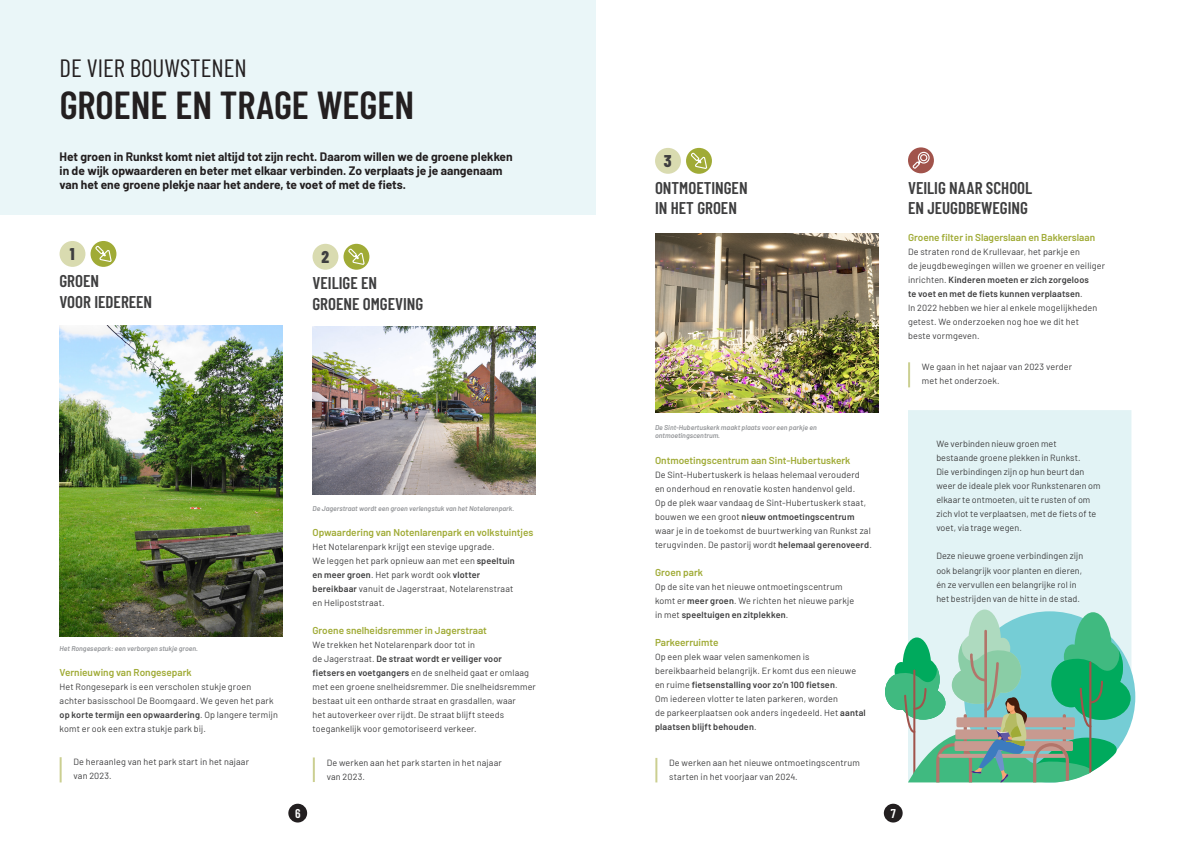
<style>
.page{position:relative;width:1191px;height:842px;background:#fff}
.page>*{position:absolute;margin:0;border:0;box-sizing:border-box;transform-origin:0 0}
.Inhoudstabel{font:600 39px "Barlow Condensed";color:#231f20}
.Titel_2{font:25px "Barlow Condensed";color:#231f20}
.Titel_3{font:600 17px/20.4px "Barlow Condensed";color:#3e3e3f}
.Titel_3-2{font:800 17px "Barlow Condensed";color:#3e3e3f}
.t1{font:600 12.8px "Barlow Condensed";color:#fff}
.Titel_4{font:700 12px/14px "Barlow";color:#231f20}
.Titel_5{font:600 10px "Barlow";color:#a0ab36}
.Body{font:9px/14px "Barlow";letter-spacing:.015em;color:#3e3e3f}
.Titel_5-2{font:italic 600 7px/8.4px "Barlow";color:#939598}
.s1{font-weight:600}
</style>
<div class="page">
<div style="left:908px;top:410px;width:223px;height:317px;background:#e2f3f5"></div>
<img style="left:312px;top:326px;width:224px;height:169px">
<img style="left:60px;top:325px;width:223px;height:312px">
<img style="left:655px;top:233px;width:223px;height:180px">
<div style="left:0;top:0;width:595px;height:215px;background:#eaf6f8"></div>
<svg style="left:885px;top:609px;width:245px;height:173px"></svg>
<hr style="left:60px;top:757px;width:2px;height:25px;background:#cbcf91">
<hr style="left:908px;top:362px;width:2px;height:25px;background:#cbcf91">
<hr style="left:655px;top:758px;width:2px;height:24px;background:#cbcf91">
<svg style="left:686px;top:148px;width:26px;height:26px"></svg>
<svg style="left:689px;top:152px;width:17px;height:17px"></svg>
<svg style="left:343px;top:244px;width:26px;height:26px"></svg>
<svg style="left:347px;top:247px;width:17px;height:17px"></svg>
<div style="left:655px;top:148px;width:26px;height:26px;background:#d9dbb0;border-radius:50%"></div>
<div style="left:60px;top:241px;width:25px;height:26px;background:#d9dbb0;border-radius:50%"></div>
<div style="left:312px;top:244px;width:26px;height:26px;background:#d9dbb0;border-radius:50%"></div>
<hr style="left:313px;top:757px;width:2px;height:25px;background:#cbcf91">
<div style="left:91px;top:241px;width:25px;height:26px;background:#a0ab36;border-radius:50%"></div>
<svg style="left:95px;top:245px;width:16px;height:17px"></svg>
<svg style="left:908px;top:147px;width:26px;height:26px"></svg>
<svg style="left:911px;top:160px;width:10px;height:10px"></svg>
<div style="left:917px;top:152px;width:12px;height:12px;border:1px solid #fff;border-radius:50%"></div>
<div style="left:920px;top:154px;width:7px;height:7px;border:1px solid #fff;border-radius:50%"></div>
<div style="left:884px;top:804px;width:18px;height:18px;background:#231f20;border-radius:50%"></div>
<div style="left:288px;top:804px;width:19px;height:18px;background:#231f20;border-radius:50%"></div>
<p class="Titel_2" style="left:60px;top:53px;width:189px">DE VIER BOUWSTENEN</p>
<p class="Inhoudstabel" style="left:60px;top:81px;width:356px">GROENE EN TRAGE WEGEN</p>
<p class="Titel_4" style="left:60px;top:149px;width:454px">Het groen in Runkst komt niet altijd tot zijn recht. Daarom willen we de groene plekken in de wijk opwaarderen en beter met elkaar verbinden. Zo verplaats je je aangenaam van het ene groene plekje naar het andere, te voet of met de fiets.</p>
<p class="Titel_3-2" style="left:70px;top:243px;width:6px">1</p>
<p class="Titel_3-2" style="left:321px;top:246px;width:9px">2</p>
<p class="Titel_3" style="left:60px;top:270px;width:94px">GROEN<br>VOOR IEDEREEN</p>
<p class="Titel_3" style="left:312px;top:273px;width:112px">VEILIGE EN<br>GROENE OMGEVING</p>
<p class="Titel_3-2" style="left:664px;top:150px;width:9px">3</p>
<p class="Titel_3" style="left:655px;top:177px;width:94px">ONTMOETINGEN<br>IN HET GROEN</p>
<p class="Titel_3" style="left:908px;top:177px;width:126px">VEILIG NAAR SCHOOL<br>EN JEUGDBEWEGING</p>
<p class="Titel_5" style="left:908px;top:230px;width:189px">Groene filter in Slagerslaan en Bakkerslaan</p>
<p class="Body" style="left:908px;top:244px;width:199px">De straten rond de Krullevaar, het parkje en<br>de jeugdbewegingen willen we groener en veiliger inrichten. <span class="s1">Kinderen moeten er zich zorgeloos<br>te voet en met de fiets kunnen verplaatsen</span>.<br>In 2022 hebben we hier al enkele mogelijkheden getest. We onderzoeken nog hoe we dit het<br>beste vormgeven.</p>
<p class="Body" style="left:922px;top:359px;width:152px">We gaan in het najaar van 2023 verder met het onderzoek.</p>
<p class="Titel_5-2" style="left:60px;top:644px;width:140px">Het Rongesepark: een verborgen stukje groen.</p>
<p class="Titel_5" style="left:60px;top:665px;width:134px">Vernieuwing van Rongesepark</p>
<p class="Body" style="left:60px;top:679px;width:220px">Het Rongesepark is een verscholen stukje groen achter basisschool De Boomgaard. We geven het park <span class="s1">op korte termijn een opwaardering</span>. Op langere termijn komt er ook een extra stukje park bij.</p>
<p class="Body" style="left:73px;top:754px;width:177px">De heraanleg van het park start in het najaar van 2023.</p>
<p class="Titel_5-2" style="left:312px;top:503px;width:203px">De Jagerstraat wordt een groen verlengstuk van het Notelarenpark.</p>
<p class="Titel_5" style="left:312px;top:525px;width:222px">Opwaardering van Notenlarenpark en volkstuintjes</p>
<p class="Body" style="left:312px;top:539px;width:204px">Het Notelarenpark krijgt een stevige upgrade.<br>We leggen het park opnieuw aan met een <span class="s1">speeltuin en meer groen</span>. Het park wordt ook <span class="s1">vlotter bereikbaar</span> vanuit de Jagerstraat, Notelarenstraat en Helipoststraat.</p>
<p class="Titel_5" style="left:312px;top:623px;width:176px">Groene snelheidsremmer in Jagerstraat</p>
<p class="Body" style="left:312px;top:637px;width:225px">We trekken het Notelarenpark door tot in<br>de Jagerstraat. <span class="s1">De straat wordt er veiliger voor fietsers en voetgangers</span> en de snelheid gaat er omlaag met een groene snelheidsremmer. Die snelheidsremmer bestaat uit een ontharde straat en grasdallen, waar<br>het autoverkeer over rijdt. De straat blijft steeds toegankelijk voor gemotoriseerd verkeer.</p>
<p class="Body" style="left:327px;top:755px;width:176px">De werken aan het park starten in het najaar van 2023.</p>
<p class="Titel_5-2" style="left:655px;top:422px;width:163px">De Sint-Hubertuskerk maakt plaats voor een parkje en ontmoetingscentrum.</p>
<p class="Titel_5" style="left:655px;top:453px;width:197px">Ontmoetingscentrum aan Sint-Hubertuskerk</p>
<p class="Body" style="left:655px;top:467px;width:218px">De Sint-Hubertuskerk is helaas helemaal verouderd<br>en onderhoud en renovatie kosten handenvol geld.<br>Op de plek waar vandaag de Sint-Hubertuskerk staat, bouwen we een groot <span class="s1">nieuw ontmoetingscentrum </span>waar je in de toekomst de buurtwerking van Runkst zal terugvinden. De pastorij wordt <span class="s1">helemaal gerenoveerd</span>.</p>
<p class="Titel_5" style="left:655px;top:565px;width:50px">Groen park</p>
<p class="Body" style="left:655px;top:579px;width:201px">Op de site van het nieuwe ontmoetingscentrum komt er <span class="s1">meer groen</span>. We richten het nieuwe parkje in met <span class="s1">speeltuigen en zitplekken</span>.</p>
<p class="Titel_5" style="left:655px;top:635px;width:65px">Parkeerruimte</p>
<p class="Body" style="left:655px;top:649px;width:212px">Op een plek waar velen samenkomen is bereikbaarheid belangrijk. Er komt dus een nieuwe en ruime <span class="s1">fietsenstalling voor zo’n 100 fietsen</span>.<br>Om iedereen vlotter te laten parkeren, worden<br>de parkeerplaatsen ook anders ingedeeld. Het <span class="s1">aantal plaatsen blijft behouden</span>.</p>
<p class="Body" style="left:669px;top:755px;width:192px">De werken aan het nieuwe ontmoetingscentrum starten in het voorjaar van 2024.</p>
<h3 class="t1" style="left:295px;top:805px;width:7px">6</h3>
<h3 class="t1" style="left:890px;top:805px;width:6px">7</h3>
<p class="Body" style="left:936px;top:436px;width:166px">We verbinden nieuw groen met bestaande groene plekken in Runkst.<br>Die verbindingen zijn op hun beurt dan weer de ideale plek voor Runkstenaren om elkaar te ontmoeten, uit te rusten of om zich vlot te verplaatsen, met de fiets of te voet, via trage wegen.</p>
<p class="Body" style="left:936px;top:548px;width:148px">Deze nieuwe groene verbindingen zijn ook belangrijk voor planten en dieren, én ze vervullen een belangrijke rol in het bestrijden van de hitte in de stad.</p>
</div>
